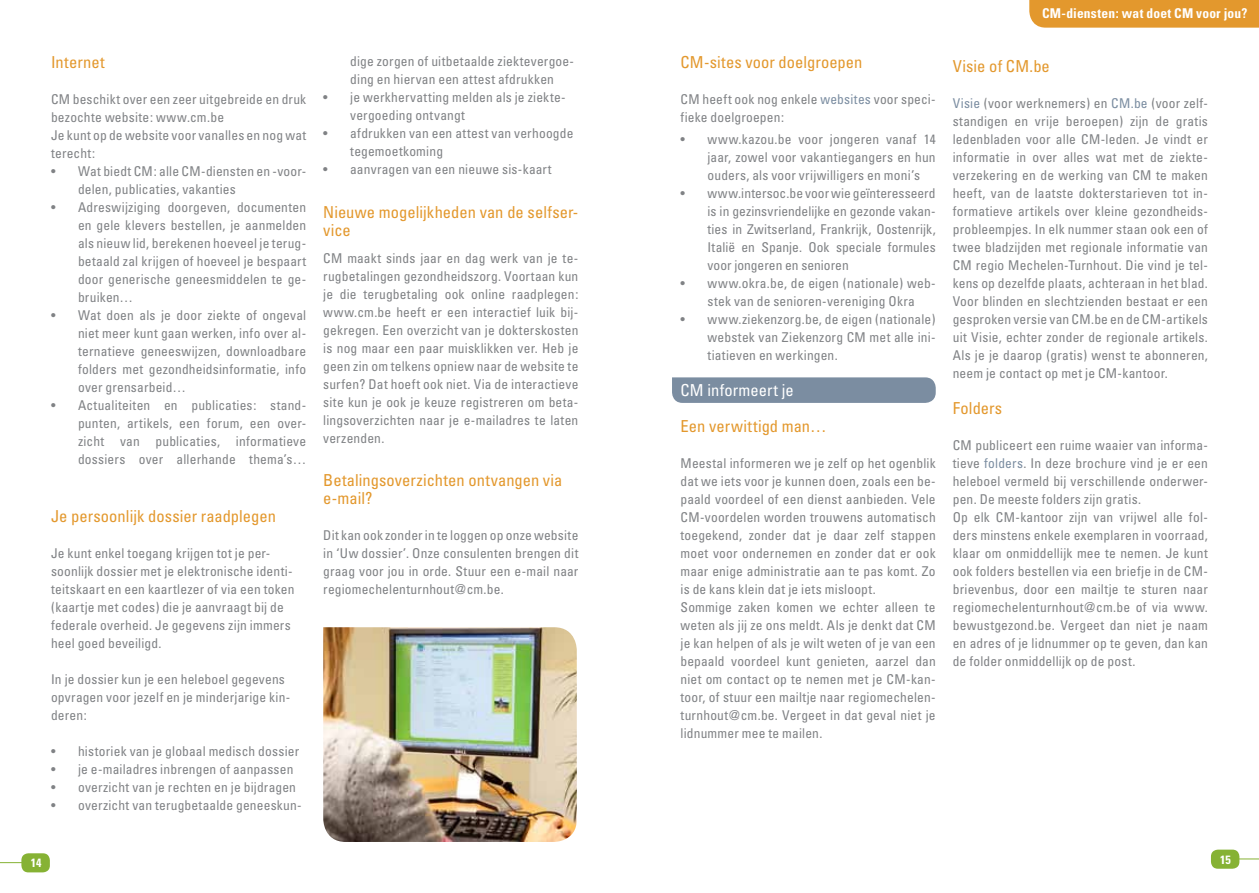
<style>
.page{position:relative;width:1259px;height:893px;background:#fff}
.page>*{position:absolute;margin:0;border:0;box-sizing:border-box;transform-origin:0 0}
.t1{font:condensed 16.5px/18px "Univers";letter-spacing:.005em;color:#e3982d}
.t2{font:condensed 16.5px "Univers";letter-spacing:.005em;color:#fff}
.t3{font:condensed 13.5px/18px "Univers";letter-spacing:.01em;color:#808285}
.t4{font:700 condensed 13.5px "Univers";letter-spacing:.015em;color:#fff}
.t5{font:700 condensed 12px "Univers";color:#fff}
.s1{color:#7b8da1}
</style>
<div class="page">
<div style="left:20px;top:852px;width:31px;height:22px;background:#86b234;border-radius:9px"></div>
<div style="left:18px;top:850px;width:35px;height:25px;border:3px solid #fff;border-radius:9px"></div>
<svg style="left:0;top:862px;width:22px;height:1px"></svg>
<div style="left:1209px;top:848px;width:32px;height:22px;background:#86b234;border-radius:9px"></div>
<div style="left:1208px;top:847px;width:34px;height:25px;border:3px solid #fff;border-radius:9px"></div>
<svg style="left:1238px;top:859px;width:21px;height:1px"></svg>
<div style="left:1029px;top:0;width:230px;height:28px;background:#e3982d"></div>
<svg style="left:672px;top:377px;width:263px;height:26px"></svg>
<img style="left:323px;top:627px;width:254px;height:215px">
<p class="t1" style="left:51px;top:53px;width:55px">Internet</p>
<p class="t3" style="left:51px;top:90px;width:257px">CM beschikt over een zeer uitgebreide en druk bezochte website: www.cm.be<br>Je kunt op de website voor vanalles en nog wat terecht:</p>
<p class="t3" style="left:78px;top:162px;width:230px;text-indent:-27px">• Wat biedt CM: alle CM-diensten en -voor&shy;delen, publicaties, vakanties</p>
<p class="t3" style="left:78px;top:198px;width:230px;text-align:justify;text-indent:-27px">• Adreswijziging doorgeven, documenten en gele klevers bestellen, je aanmelden als nieuw lid, berekenen hoeveel je terug&shy;betaald zal krijgen of hoeveel je bespaart door generische geneesmiddelen te ge&shy;bruiken…</p>
<p class="t3" style="left:78px;top:306px;width:230px;text-align:justify;text-indent:-27px">• Wat doen als je door ziekte of ongeval niet meer kunt gaan werken, info over al&shy;ternatieve geneeswijzen, downloadbare folders met gezondheidsinformatie, info over grensarbeid…</p>
<p class="t3" style="left:78px;top:396px;width:230px;text-align:justify;text-indent:-27px">• Actualiteiten en publicaties: stand&shy;punten, artikels, een forum, een over&shy;zicht van publicaties, informatieve dossiers over allerhande thema’s…</p>
<p class="t1" style="left:51px;top:507px;width:226px">Je persoonlijk dossier raadplegen</p>
<p class="t3" style="left:51px;top:544px;width:245px">Je kunt enkel toegang krijgen tot je per&shy;soonlijk dossier met je elektronische identi&shy;teitskaart en een kaartlezer of via een token (kaartje met codes) die je aanvraagt bij de federale overheid. Je gegevens zijn immers heel goed beveiligd.</p>
<p class="t3" style="left:51px;top:670px;width:241px">In je dossier kun je een heleboel gegevens opvragen voor jezelf en je minderjarige kin&shy;deren:</p>
<p class="t3" style="left:51px;top:742px;width:250px">• historiek van je globaal medisch dossier</p>
<p class="t3" style="left:51px;top:760px;width:244px">• je e-mailadres inbrengen of aanpassen</p>
<p class="t3" style="left:51px;top:778px;width:246px">• overzicht van je rechten en je bijdragen</p>
<p class="t3" style="left:51px;top:796px;width:252px">• overzicht van terugbetaalde geneeskun-</p>
<p class="t3" style="left:350px;top:52px;width:225px">dige zorgen of uitbetaalde ziektevergoe&shy;ding en hiervan een attest afdrukken</p>
<p class="t3" style="left:350px;top:88px;width:217px;text-indent:-27px">• je werkhervatting melden als je ziekte&shy;vergoeding ontvangt</p>
<p class="t3" style="left:350px;top:124px;width:225px;text-indent:-27px">• afdrukken van een attest van verhoogde tegemoetkoming</p>
<p class="t3" style="left:323px;top:160px;width:230px">• aanvragen van een nieuwe sis-kaart</p>
<p class="t1" style="left:323px;top:203px;width:257px">Nieuwe mogelijkheden van de selfser&shy;vice</p>
<p class="t3" style="left:323px;top:249px;width:257px;text-align:justify">CM maakt sinds jaar en dag werk van je te&shy;rugbetalingen gezondheidszorg. Voortaan kun je die terugbetaling ook online raadplegen: www.cm.be heeft er een interactief luik bij&shy;gekregen. Een overzicht van je dokterskosten is nog maar een paar muisklikken ver. Heb je geen zin om telkens opniew naar de website te surfen? Dat hoeft ook niet. Via de interactieve site kun je ook je keuze registreren om beta&shy;lingsoverzichten naar je e-mailadres te laten verzenden.</p>
<p class="t1" style="left:323px;top:471px;width:241px">Betalingsoverzichten ontvangen via e-mail?</p>
<p class="t3" style="left:323px;top:526px;width:257px;text-align:justify">Dit kan ook zonder in te loggen op onze website in ‘Uw dossier’. Onze consulenten brengen dit graag voor jou in orde. Stuur een e-mail naar regiomechelenturnhout@cm.be.</p>
<p class="t1" style="left:680px;top:53px;width:183px">CM-sites voor doelgroepen</p>
<p class="t3" style="left:680px;top:90px;width:257px">CM heeft ook nog enkele <span class="s1">websites</span> voor speci&shy;fieke doelgroepen:</p>
<p class="t3" style="left:707px;top:130px;width:230px;text-align:justify;text-indent:-27px">• www.kazou.be voor jongeren vanaf 14 jaar, zowel voor vakantiegangers en hun ouders, als voor vrijwilligers en moni’s</p>
<p class="t3" style="left:707px;top:184px;width:230px;text-align:justify;text-indent:-27px">• www.intersoc.be voor wie geïnteresseerd is in gezinsvriendelijke en gezonde vakan&shy;ties in Zwitserland, Frankrijk, Oostenrijk, Italië en Spanje. Ook speciale formules voor jongeren en senioren</p>
<p class="t3" style="left:680px;top:274px;width:257px;text-align:center">• www.okra.be, de eigen (nationale) web&shy;stek van de senioren-vereniging Okra</p>
<p class="t3" style="left:707px;top:310px;width:230px;text-align:justify;text-indent:-27px">• www.ziekenzorg.be, de eigen (nationale) webstek van Ziekenzorg CM met alle ini&shy;tiatieven en werkingen.</p>
<p class="t2" style="left:680px;top:380px;width:115px">CM informeert je</p>
<p class="t1" style="left:680px;top:417px;width:147px">Een verwittigd man…</p>
<p class="t3" style="left:680px;top:454px;width:257px">Meestal informeren we je zelf op het ogenblik dat we iets voor je kunnen doen, zoals een be&shy;paald voordeel of een dienst aanbieden. Vele CM-voordelen worden trouwens automatisch toegekend, zonder dat je daar zelf stappen moet voor ondernemen en zonder dat er ook maar enige administratie aan te pas komt. Zo is de kans klein dat je iets misloopt.<br>Sommige zaken komen we echter alleen te weten als jij ze ons meldt. Als je denkt dat CM je kan helpen of als je wilt weten of je van een bepaald voordeel kunt genieten, aarzel dan niet om contact op te nemen met je CM-kan&shy;toor, of stuur een mailtje naar regiomechelen&shy;turnhout@cm.be. Vergeet in dat geval niet je lidnummer mee te mailen.</p>
<p class="t4" style="left:1042px;top:5px;width:207px">CM-diensten: wat doet CM voor jou?</p>
<p class="t1" style="left:952px;top:57px;width:99px">Visie of CM.be</p>
<p class="t3" style="left:952px;top:94px;width:257px;text-align:justify"><span class="s1">Visie</span> (voor werknemers) en <span class="s1">CM.be</span> (voor zelf&shy;standigen en vrije beroepen) zijn de gratis ledenbladen voor alle CM-leden. Je vindt er informatie in over alles wat met de ziekte&shy;verzekering en de werking van CM te maken heeft, van de laatste dokterstarieven tot in&shy;formatieve artikels over kleine gezondheids&shy;probleempjes. In elk nummer staan ook een of twee bladzijden met regionale informatie van CM regio Mechelen-Turnhout. Die vind je tel&shy;kens op dezelfde plaats, achteraan in het blad.<br>Voor blinden en slechtzienden bestaat er een gesproken versie van CM.be en de CM-artikels uit Visie, echter zonder de regionale artikels.<br>Als je je daarop (gratis) wenst te abonneren, neem je contact op met je CM-kantoor.</p>
<p class="t1" style="left:952px;top:399px;width:51px">Folders</p>
<p class="t3" style="left:952px;top:436px;width:257px">CM publiceert een ruime waaier van informa&shy;tieve <span class="s1">folders</span>. In deze brochure vind je er een heleboel vermeld bij verschillende onderwer&shy;pen. De meeste folders zijn gratis.<br>Op elk CM-kantoor zijn van vrijwel alle fol&shy;ders minstens enkele exemplaren in voorraad, klaar om onmiddellijk mee te nemen. Je kunt ook folders bestellen via een briefje in de CM&shy;brievenbus, door een mailtje te sturen naar regiomechelenturnhout@cm.be of via www. bewustgezond.be. Vergeet dan niet je naam en adres of je lidnummer op te geven, dan kan de folder onmiddellijk op de post.</p>
<p class="t5" style="left:31px;top:855px;width:12px">14</p>
<p class="t5" style="left:1220px;top:852px;width:12px">15</p>
</div>
